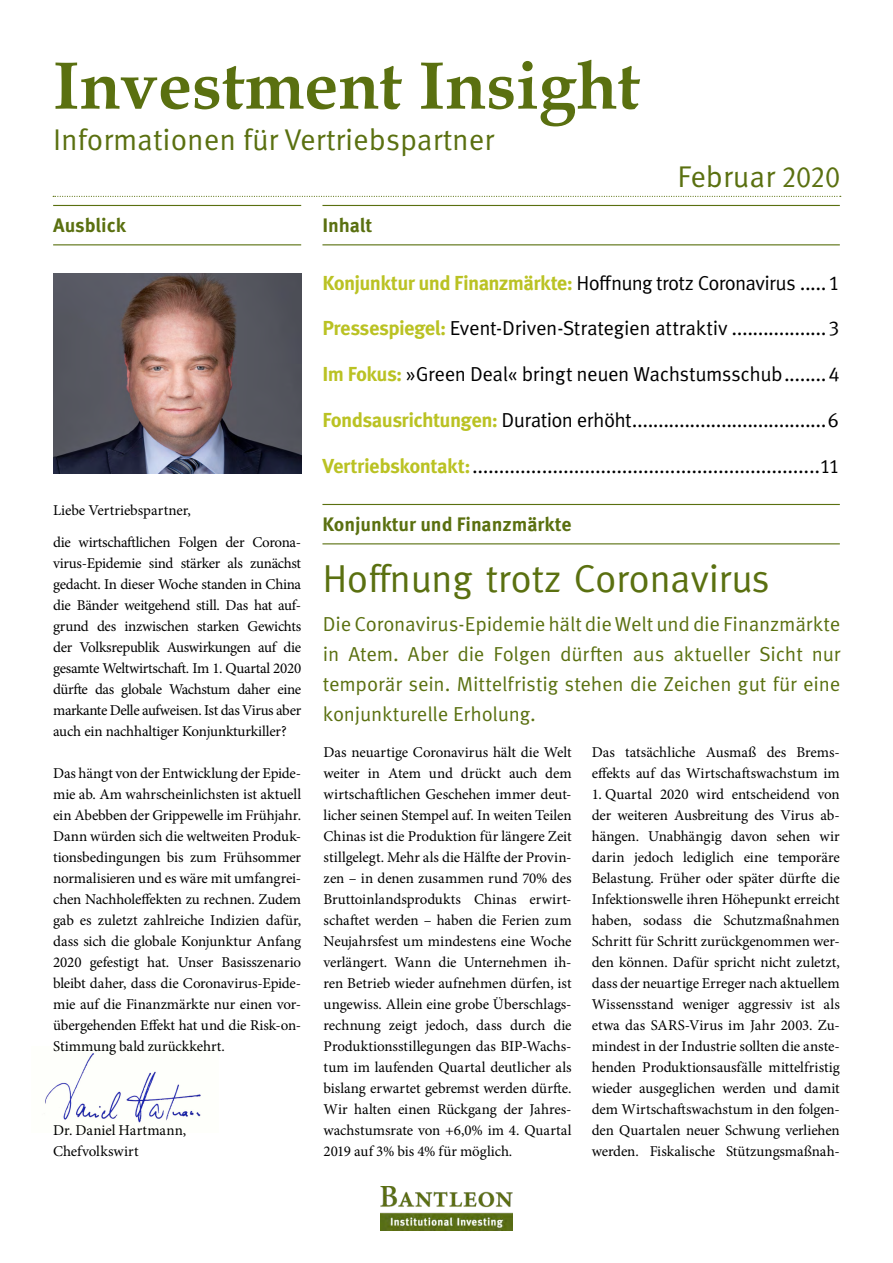
<style>
.page{position:relative;width:893px;height:1263px;background:#fff}
.page>*{position:absolute;margin:0;border:0;box-sizing:border-box;transform-origin:0 0}
.t1{font:700 67.5px "Book Antiqua";color:#5a7010}
.t2{font:39px "Meta";color:#5a7010}
.t3{font:30px "Meta OT Norm";color:#5a7010}
.t4{font:20.25px "Meta OT Norm";letter-spacing:-.025em;color:#000}
.t5{font:20.25px/30px "Meta OT Norm";letter-spacing:-.01em;color:#5a7010;text-align:justify}
.t6{font:700 19.5px "Meta OT";color:#5a7010}
.t7{font:15px/21px "Minion Pro";letter-spacing:-.01em;color:#000;text-align:justify}
.s1{font-family:"Meta Caps";font-size:29.7px}
.s2{font-family:"Meta OT";font-weight:700;color:#bac223}
.s3{font-family:"Meta Caps"}
.s4{font-family:"Meta Caps";font-size:19.5px}
</style>
<div class="page">
<img style="left:380px;top:1186px;width:133px;height:44px">
<hr style="left:53px;top:205px;width:248px;height:1px;background:#5a7010">
<hr style="left:53px;top:244px;width:248px;height:1px;background:#5a7010">
<hr style="left:322px;top:205px;width:518px;height:1px;background:#5a7010">
<hr style="left:322px;top:244px;width:518px;height:1px;background:#5a7010">
<svg style="left:53px;top:196px;width:788px;height:1px"></svg>
<img style="left:45px;top:1053px;width:156px;height:70px">
<img style="left:53px;top:274px;width:248px;height:200px">
<hr style="left:322px;top:504px;width:518px;height:1px;background:#5a7010">
<hr style="left:322px;top:543px;width:518px;height:1px;background:#5a7010">
<h1 class="t1" style="left:53px;top:40px;width:588px">Investment Insight</h1>
<h3 class="t3" style="left:53px;top:122px;width:443px">Informationen für Vertriebspartner</h3>
<h3 class="t6" style="left:53px;top:212px;width:74px">Ausblick</h3>
<h3 class="t6" style="left:322px;top:212px;width:51px">Inhalt</h3>
<h3 class="t3" style="left:677px;top:158px;width:164px">Februar <span class="s1">2020</span></h3>
<p class="t7" style="left:53px;top:495px;width:250px;line-height:31px">Liebe Vertriebspartner,<br>die wirtschaftlichen Folgen der Corona-</p>
<p class="t7" style="left:53px;top:552px;width:250px">virus-Epidemie sind stärker als zunächst gedacht. In dieser Woche standen in China die Bänder weitgehend still. Das hat auf&shy;grund des inzwischen starken Gewichts der Volksrepublik Auswirkungen auf die gesamte Weltwirtschaft. Im 1. Quartal 2020 dürfte das globale Wachstum daher eine markante Delle aufweisen. Ist das Virus aber auch ein nachhaltiger Konjunkturkiller?</p>
<p class="t7" style="left:53px;top:762px;width:250px">Das hängt von der Entwicklung der Epide&shy;mie ab. Am wahrscheinlichsten ist aktuell ein Abebben der Grippewelle im Frühjahr.<br>Dann würden sich die weltweiten Produk&shy;tionsbedingungen bis zum Frühsommer normalisieren und es wäre mit umfangrei&shy;chen Nachholeffekten zu rechnen. Zudem gab es zuletzt zahlreiche Indizien dafür, dass sich die globale Konjunktur Anfang 2020 gefestigt hat. Unser Basisszenario bleibt daher, dass die Coronavirus-Epide&shy;mie auf die Finanzmärkte nur einen vor&shy;übergehenden Effekt hat und die Risk-on-Stimmung bald zurückkehrt.</p>
<p class="t7" style="left:53px;top:1119px;width:135px">Dr. Daniel Hartmann,<br>Chefvolkswirt</p>
<h3 class="t4" style="left:322px;top:270px;width:518px"><span class="s2">Konjunktur und Finanzmärkte:</span> Hoffnung trotz Coronavirus .....<span class="s3">1</span></h3>
<h3 class="t4" style="left:322px;top:316px;width:518px"><span class="s2">Pressespiegel:</span> Event-Driven-Strategien attraktiv ..................<span class="s3">3</span></h3>
<h3 class="t4" style="left:322px;top:362px;width:518px"><span class="s2">Im Fokus:</span> »Green Deal« bringt neuen Wachstumsschub........<span class="s3">4</span></h3>
<h3 class="t4" style="left:322px;top:408px;width:518px"><span class="s2">Fondsausrichtungen:</span> Duration erhöht.....................................<span class="s3">6</span></h3>
<h3 class="t4" style="left:322px;top:453px;width:518px"><span class="s2">Vertriebskontakt:</span>.................................................................<span class="s4">11</span></h3>
<h3 class="t6" style="left:322px;top:511px;width:251px">Konjunktur und Finanzmärkte</h3>
<h2 class="t2" style="left:323px;top:556px;width:448px">Hoffnung trotz Coronavirus</h2>
<h3 class="t5" style="left:323px;top:609px;width:519px">Die Coronavirus-Epidemie hält die Welt und die Finanzmärkte in Atem. Aber die Folgen dürften aus aktueller Sicht nur temporär sein. Mittelfristig stehen die Zeichen gut für eine konjunkturelle Erholung.</h3>
<p class="t7" style="left:592px;top:741px;width:250px">Das tatsächliche Ausmaß des Brems&shy;effekts auf das Wirtschaftswachstum im</p>
<p class="t7" style="left:592px;top:783px;width:250px">1. Quartal 2020 wird entscheidend von der weiteren Ausbreitung des Virus ab&shy;hängen. Unabhängig davon sehen wir darin jedoch lediglich eine temporäre Belastung. Früher oder später dürfte die Infektionswelle ihren Höhepunkt erreicht haben, sodass die Schutzmaßnahmen Schritt für Schritt zurückgenommen wer&shy;den können. Dafür spricht nicht zuletzt, dass der neuartige Erreger nach aktuellem Wissensstand weniger aggressiv ist als etwa das SARS-Virus im Jahr 2003. Zu&shy;mindest in der Industrie sollten die anste&shy;henden Produktionsausfälle mittelfristig wieder ausgeglichen werden und damit dem Wirtschaftswachstum in den folgen&shy;den Quartalen neuer Schwung verliehen werden. Fiskalische Stützungsmaßnah-</p>
<p class="t7" style="left:324px;top:741px;width:250px">Das neuartige Coronavirus hält die Welt weiter in Atem und drückt auch dem wirtschaftlichen Geschehen immer deut&shy;licher seinen Stempel auf. In weiten Teilen Chinas ist die Produktion für längere Zeit stillgelegt. Mehr als die Hälfte der Provin&shy;zen – in denen zusammen rund 70% des Bruttoinlandsprodukts Chinas erwirt&shy;schaftet werden – haben die Ferien zum Neujahrsfest um mindestens eine Woche verlängert. Wann die Unternehmen ih&shy;ren Betrieb wieder aufnehmen dürfen, ist ungewiss. Allein eine grobe Überschlags&shy;rechnung zeigt jedoch, dass durch die Produktionsstillegungen das BIP-Wachs&shy;tum im laufenden Quartal deutlicher als bislang erwartet gebremst werden dürfte.<br>Wir halten einen Rückgang der Jahres&shy;wachstumsrate von +6,0% im 4. Quartal 2019 auf 3% bis 4% für möglich.</p>
</div>
